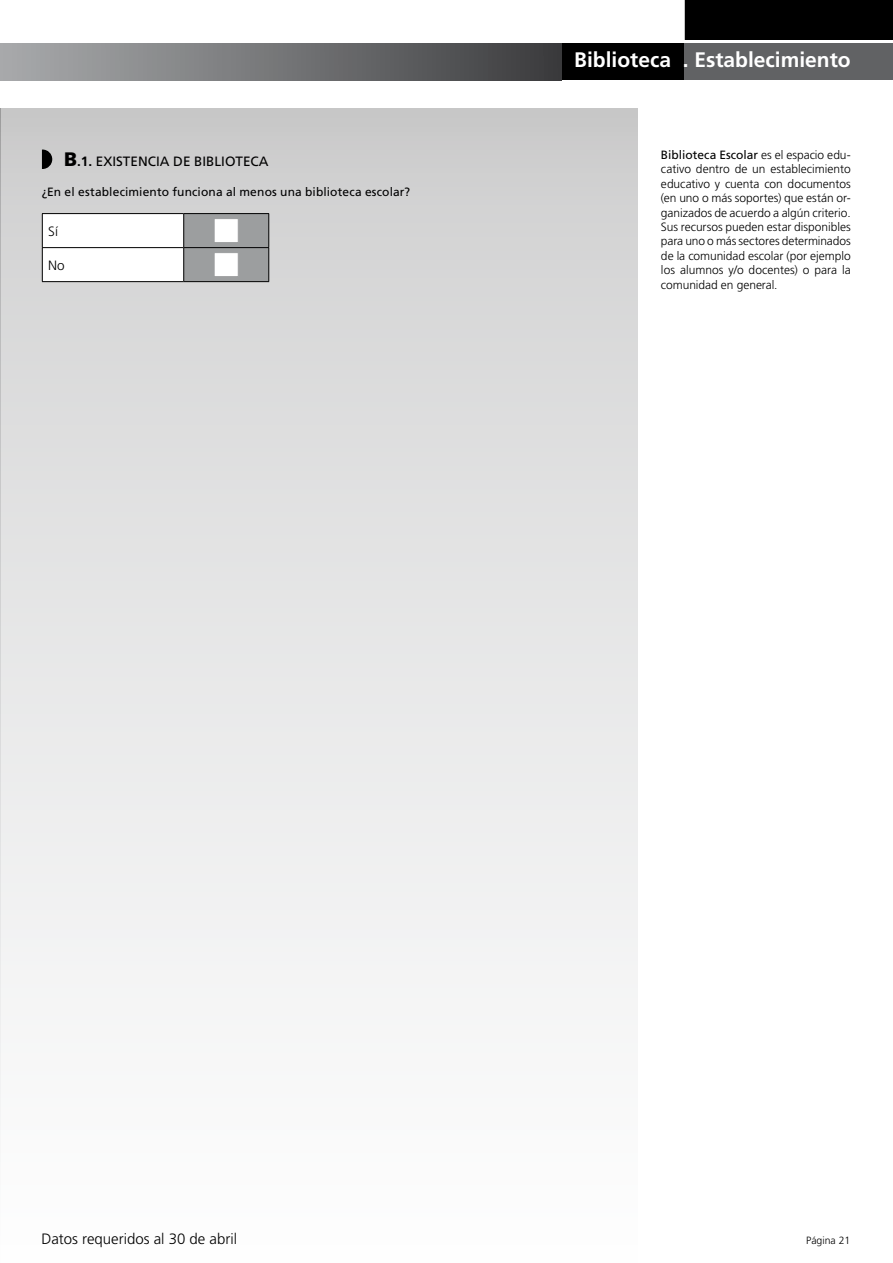
<style>
.page{position:relative;width:893px;height:1263px;background:#fff}
.page>*{position:absolute;margin:0;border:0;box-sizing:border-box;transform-origin:0 0}
.t1{font:700 21px "Frutiger";color:#fff}
.t2{font:300 15px "Frutiger";color:#000}
.t3{font:13.5px "Frutiger";color:#000}
.t4{font:300 13.5px "Frutiger";color:#000}
.t5{font:300 12px/14.4px "Frutiger";color:#000;text-align:justify}
.t6{font:12px "Frutiger";letter-spacing:.01em;color:#000}
.t7{font:300 10.5px "Frutiger";color:#000}
.s1{font-weight:900;font-size:19.5px}
.s2{font-weight:700}
.s3{font-weight:400}
</style>
<div class="page">
<svg style="left:0;top:108px;width:1px;height:1018px"></svg>
<div style="left:1px;top:108px;width:637px;height:1155px;background:linear-gradient(to bottom,#cfcfcf,#fff)"></div>
<svg style="left:42px;top:150px;width:10px;height:19px"></svg>
<svg style="left:43px;top:214px;width:225px;height:67px"></svg>
<hr style="left:42px;top:214px;width:1px;height:33px;background:#000">
<hr style="left:42px;top:248px;width:1px;height:33px;background:#000">
<hr style="left:42px;top:213px;width:142px;height:1px;background:#000">
<hr style="left:42px;top:247px;width:142px;height:1px;background:#000">
<hr style="left:42px;top:281px;width:142px;height:1px;background:#000">
<hr style="left:183px;top:214px;width:1px;height:33px;background:#000">
<hr style="left:183px;top:248px;width:1px;height:33px;background:#000">
<hr style="left:184px;top:213px;width:85px;height:1px;background:#000">
<hr style="left:268px;top:214px;width:1px;height:33px;background:#000">
<hr style="left:268px;top:248px;width:1px;height:33px;background:#000">
<hr style="left:184px;top:247px;width:85px;height:1px;background:#000">
<hr style="left:184px;top:281px;width:85px;height:1px;background:#000">
<div style="left:214px;top:218px;width:24px;height:25px;background:#fff;border:1px solid #9c9e9f"></div>
<div style="left:214px;top:252px;width:24px;height:25px;background:#fff;border:1px solid #9c9e9f"></div>
<div style="left:1px;top:44px;width:841px;height:36px;background:#000"></div>
<div style="left:685px;top:44px;width:208px;height:36px;background:#616264"></div>
<div style="left:685px;top:0;width:208px;height:40px;background:#000"></div>
<div style="left:0;top:44px;width:562px;height:36px;background:linear-gradient(to right,#aaacae,#3c3c3e)"></div>
<p class="t3" style="left:64px;top:153px;width:204px"><span class="s1">b</span><span class="s2">.1.</span> Existencia de biblioteca</p>
<p class="t6" style="left:42px;top:185px;width:370px">¿En el establecimiento funciona al menos una biblioteca escolar?</p>
<p class="t4" style="left:48px;top:223px;width:11px">Sí</p>
<p class="t4" style="left:48px;top:258px;width:18px">No</p>
<h1 class="t1" style="left:574px;top:48px;width:278px">Biblioteca . Establecimiento</h1>
<p class="t5" style="left:661px;top:148px;width:191px"><span class="s3">Biblioteca Escolar</span> es el espacio edu&shy;cativo dentro de un establecimiento educativo y cuenta con documentos (en uno o más soportes) que están or&shy;ganizados de acuerdo a algún criterio.<br>Sus recursos pueden estar disponibles para uno o más sectores determinados de la comunidad escolar (por ejemplo los alumnos y/o docentes) o para la comunidad en general.</p>
<p class="t2" style="left:41px;top:1230px;width:197px">Datos requeridos al 30 de abril</p>
<p class="t7" style="left:806px;top:1234px;width:46px">Página 21</p>
</div>
